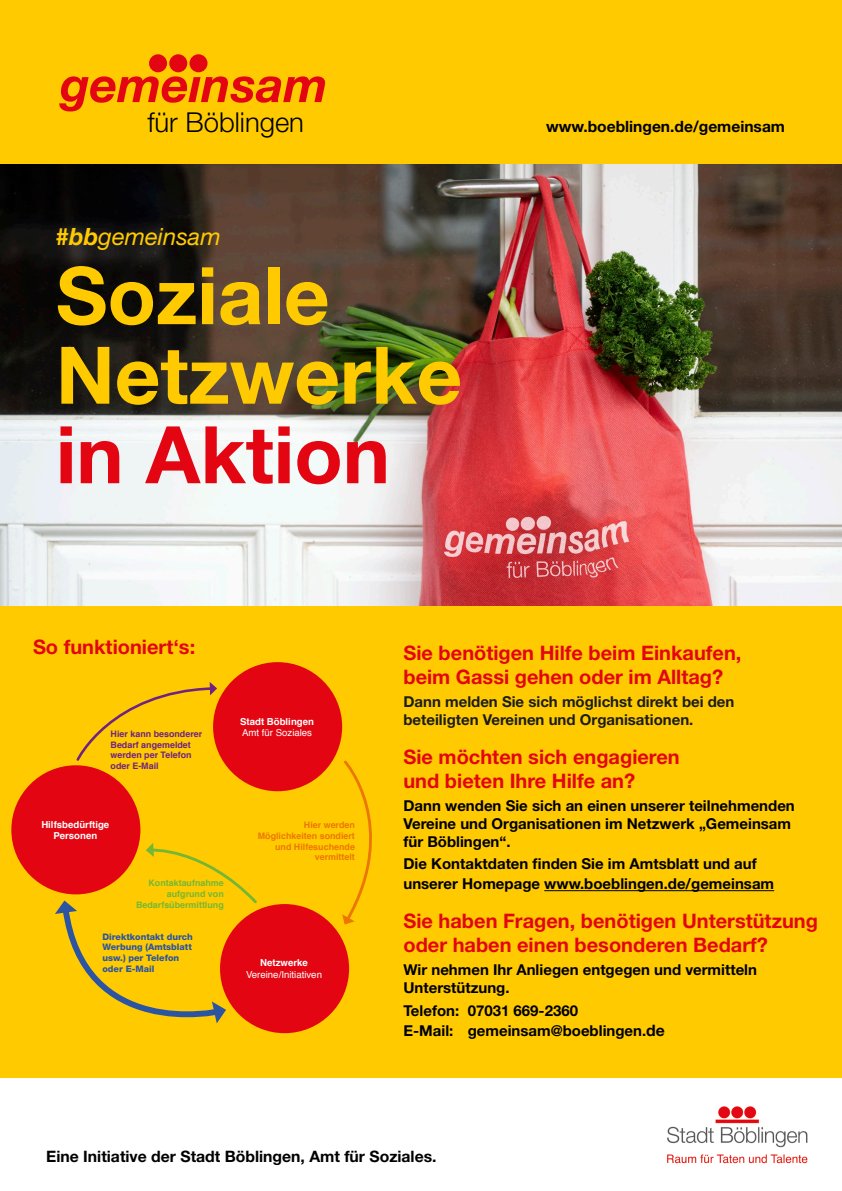
<style>
.page{position:relative;width:842px;height:1191px;background:#fff}
.page>*{position:absolute;margin:0;border:0;box-sizing:border-box;transform-origin:0 0}
.t1{font:700 79.5px/79.5px "Helvetica Neue";color:#ffcb00}
.t2{font:300 27.4px "Helvetica Neue";color:#000}
.t3{font:italic 23.9px "Helvetica Neue";color:#ffcb00}
.t4{font:700 20px/23.6px "Helvetica Neue";color:#e30612}
.t5{font:700 15.8px "Helvetica Neue";color:#000}
.t6{font:700 15.6px "Helvetica Neue";color:#000}
.t7{font:700 15px/18px "Helvetica Neue";color:#000}
.t8{font:700 15px/18px "Helvetica Neue";color:#1c1c1a}
.t9{font:700 9.6px/11.6px "Helvetica";color:#fff}
.t10{font:9.6px/11.6px "Helvetica";color:#fff;text-align:center}
.t11{font:800 9px/10.8px "Helvetica Neue";color:#2b54a2}
.t12{font:700 8.9px/10.7px "Helvetica";color:#6f2282}
.t13{font:700 8.9px/10.7px "Helvetica";color:#ed7600;text-align:right}
.t14{font:700 8.9px/10.7px "Helvetica";color:#75b734;text-align:right}
.s1{font-weight:700}
.s2{color:#e30612}
.s3{font-size:15.8px}
.s4{font-weight:400}
</style>
<div class="page">
<div style="left:0;top:0;width:842px;height:1077px;background:#ffcb00"></div>
<img style="left:0;top:164px;width:842px;height:441px">
<svg style="left:59px;top:76px;width:266px;height:35px"></svg>
<div style="left:149px;top:54px;width:18px;height:18px;background:#e30612;border-radius:50%"></div>
<div style="left:169px;top:54px;width:18px;height:18px;background:#e30612;border-radius:50%"></div>
<div style="left:189px;top:54px;width:19px;height:18px;background:#e30612;border-radius:50%"></div>
<hr style="left:544px;top:890px;width:230px;height:1px;background:#000">
<img style="left:667px;top:1106px;width:141px;height:58px">
<div style="left:213px;top:662px;width:129px;height:129px;background:#e30612;border-radius:50%"></div>
<div style="left:220px;top:904px;width:129px;height:129px;background:#e30612;border-radius:50%"></div>
<div style="left:11px;top:765px;width:129px;height:129px;background:#e30612;border-radius:50%"></div>
<svg style="left:342px;top:760px;width:30px;height:164px"></svg>
<svg style="left:76px;top:682px;width:141px;height:79px"></svg>
<svg style="left:55px;top:842px;width:204px;height:186px"></svg>
<p class="t2" style="left:147px;top:100px;width:158px">für Böblingen</p>
<p class="t6" style="left:546px;top:117px;width:240px">www.boeblingen.de/gemeinsam</p>
<p class="t3" style="left:56px;top:222px;width:166px"><span class="s1">#bb</span>gemeinsam</p>
<p class="t1" style="left:56px;top:254px;width:408px">Soziale<br>Netzwerke <span class="s2">in Aktion</span></p>
<p class="t4" style="left:33px;top:634px;width:164px">So funktioniert‘s:</p>
<p class="t4" style="left:403px;top:641px;width:340px">Sie benötigen Hilfe beim Einkaufen, beim Gassi gehen oder im Alltag?</p>
<p class="t8" style="left:403px;top:692px;width:333px">Dann melden Sie sich möglichst direkt bei den beteiligten Vereinen und Organisationen.</p>
<p class="t4" style="left:403px;top:744px;width:278px">Sie möchten sich engagieren und bieten Ihre Hilfe an?</p>
<p class="t7" style="left:403px;top:796px;width:393px">Dann wenden Sie sich an einen unserer teilnehmenden<br>Vereine und Organisationen im Netzwerk „Gemeinsam für Böblingen“.</p>
<p class="t7" style="left:403px;top:854px;width:372px;line-height:19.7px">Die Kontaktdaten finden Sie im Amtsblatt und auf unserer Homepage www.boeblingen.de/gemeinsam</p>
<p class="t4" style="left:403px;top:908px;width:416px">Sie haben Fragen, benötigen Unterstützung oder haben einen besonderen Bedarf?</p>
<p class="t7" style="left:403px;top:960px;width:355px">Wir nehmen Ihr Anliegen entgegen und vermitteln<br>Unterstützung.</p>
<p class="t7" style="left:403px;top:1000px;width:263px;line-height:19.7px">Telefon: 07031 669-2360<br>E-Mail: gemeinsam@boeblingen.<span class="s3">de</span></p>
<p class="t9" style="left:240px;top:715px;width:75px">Stadt Böblingen<br><span class="s4">Amt für Soziales</span></p>
<p class="t12" style="left:111px;top:728px;width:93px">Hier kann besonderer<br>Bedarf angemeldet werden per Telefon oder E-Mail</p>
<p class="t9" style="left:41px;top:818px;width:69px;text-align:center">Hilfsbedürftige<br>Personen</p>
<p class="t13" style="left:258px;top:820px;width:99px">Hier werden<br>Möglichkeiten sondiert und Hilfesuchende vermittelt</p>
<p class="t14" style="left:136px;top:877px;width:89px">Kontaktaufnahme aufgrund von<br>Bedarfsübermittlung</p>
<p class="t11" style="left:102px;top:931px;width:92px">Direktkontakt durch<br>Werbung (Amtsblatt usw.) per Telefon oder E-Mail</p>
<p class="t10" style="left:246px;top:957px;width:78px"><span class="s1">Netzwerke<br></span>Vereine/Initiativen</p>
<p class="t5" style="left:46px;top:1147px;width:392px">Eine Initiative der Stadt Böblingen, Amt für Soziales.</p>
</div>
